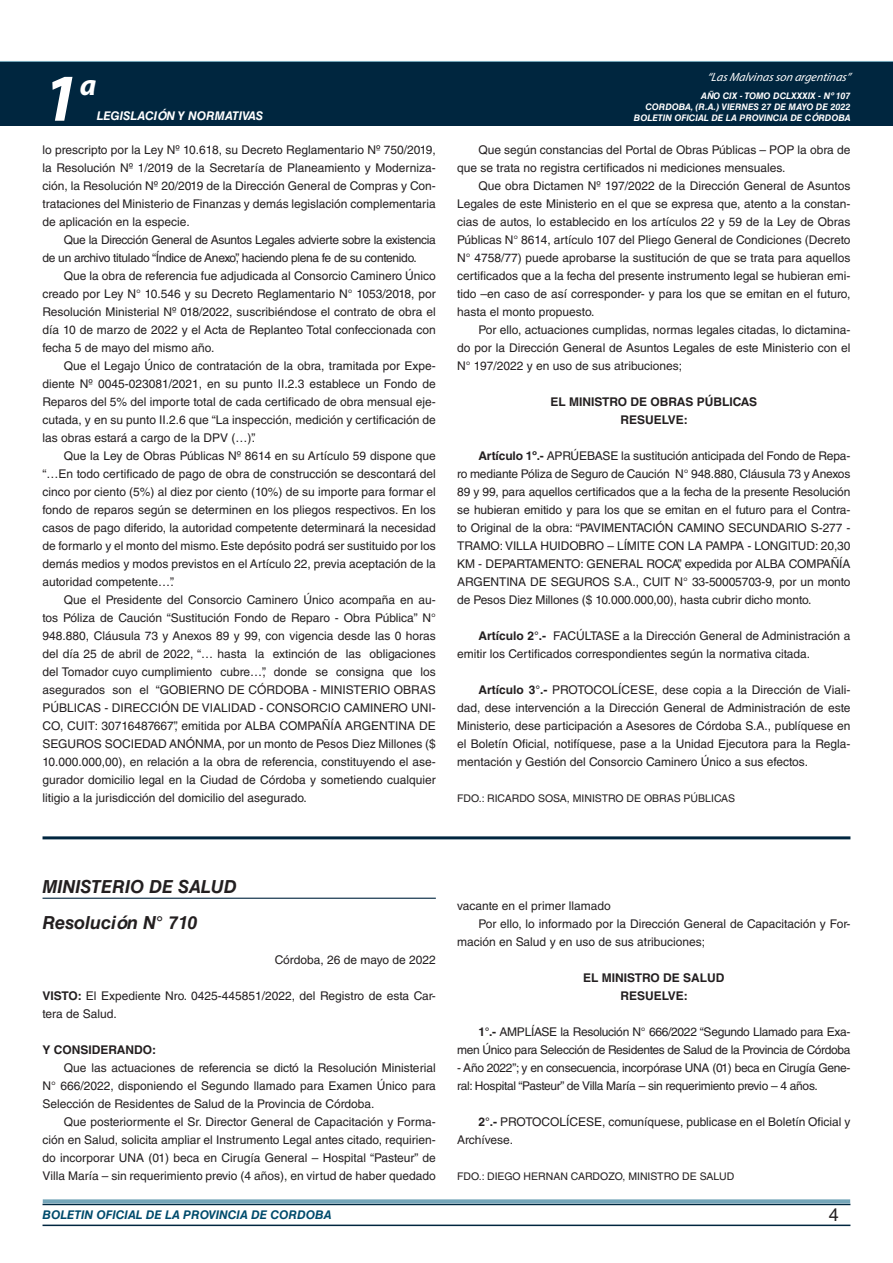
<style>
.page{position:relative;width:893px;height:1263px;background:#fff}
.page>*{position:absolute;margin:0;border:0;box-sizing:border-box;transform-origin:0 0}
.t1{font:italic 700 67.5px "Myriad Pro";color:#fff}
.t2{font:italic 700 30px "Myriad Pro";color:#fff}
.NOMBRE_DE_MINISTERIO{font:italic 700 18px "Helvetica LT Std";color:#231f20}
.t3{font:18px "Helvetica LT Std";color:#231f20}
.TEXTO_BASE{font:12px/18px "Helvetica LT Std";color:#231f20;text-align:justify}
.TEXTO_BASE-2{font:12px/18px "Helvetica LT Std";letter-spacing:-.025em;color:#231f20}
.RESUELVE{font:700 12px "Helvetica LT Std";color:#231f20}
.t4{font:italic 700 12px "Helvetica LT Std";color:#004b6c}
.t5{font:italic 12px "Myriad Pro";color:#fff}
.t6{font:italic 700 12px "Helvetica LT Std";color:#fff}
.FECHA{font:12px "Helvetica LT Std";color:#231f20}
.TEXTO_BASE-3{font:700 12px "Helvetica LT Std";color:#231f20}
.FIRMA{font:10.5px "Helvetica LT Std";color:#231f20}
.t7{font:italic 700 9px/10.8px "Helvetica LT Std";color:#fff;text-align:right}
.s1{font-weight:700}
</style>
<div class="page">
<div style="left:0;top:61px;width:893px;height:6px;background:#73a5b8"></div>
<div style="left:0;top:62px;width:893px;height:64px;background:#00263f"></div>
<hr style="left:43px;top:1224px;width:807px;height:2px;background:#00263f">
<div style="left:42px;top:1198px;width:809px;height:8px;background:#fff;opacity:.75"></div>
<hr style="left:43px;top:836px;width:807px;height:3px;background:#00263f">
<hr style="left:43px;top:898px;width:393px;height:1px;background:#00263f">
<h1 class="t1" style="left:43px;top:54px;width:38px">1</h1>
<h2 class="t2" style="left:80px;top:66px;width:18px">a</h2>
<p class="t6" style="left:97px;top:109px;width:168px">LEGISLACIÓN Y NORMATIVAS</p>
<p class="TEXTO_BASE" style="left:43px;top:141px;width:395px">lo prescripto por la Ley Nº 10.618, su Decreto Reglamentario Nº 750/2019, la Resolución Nº 1/2019 de la Secretaría de Planeamiento y Moderniza&shy;ción, la Resolución Nº 20/2019 de la Dirección General de Compras y Con&shy;trataciones del Ministerio de Finanzas y demás legislación complementaria de aplicación en la especie.</p>
<p class="TEXTO_BASE-2" style="left:43px;top:231px;width:395px;text-indent:21px">Que la Dirección General de Asuntos Legales advierte sobre la existencia de un archivo titulado “Índice de Anexo”, haciendo plena fe de su contenido.</p>
<p class="TEXTO_BASE" style="left:43px;top:267px;width:395px;text-indent:21px">Que la obra de referencia fue adjudicada al Consorcio Caminero Único creado por Ley N° 10.546 y su Decreto Reglamentario N° 1053/2018, por Resolución Ministerial Nº 018/2022, suscribiéndose el contrato de obra el día 10 de marzo de 2022 y el Acta de Replanteo Total confeccionada con fecha 5 de mayo del mismo año.</p>
<p class="TEXTO_BASE" style="left:43px;top:357px;width:395px;text-indent:21px">Que el Legajo Único de contratación de la obra, tramitada por Expe&shy;diente Nº 0045-023081/2021, en su punto II.2.3 establece un Fondo de Reparos del 5% del importe total de cada certificado de obra mensual eje&shy;cutada, y en su punto II.2.6 que “La inspección, medición y certificación de las obras estará a cargo de la DPV (…)”.</p>
<p class="TEXTO_BASE" style="left:43px;top:447px;width:395px;text-indent:21px">Que la Ley de Obras Públicas Nº 8614 en su Artículo 59 dispone que “…En todo certificado de pago de obra de construcción se descontará del cinco por ciento (5%) al diez por ciento (10%) de su importe para formar el fondo de reparos según se determinen en los pliegos respectivos. En los casos de pago diferido, la autoridad competente determinará la necesidad de formarlo y el monto del mismo. Este depósito podrá ser sustituido por los demás medios y modos previstos en el Artículo 22, previa aceptación de la autoridad competente…”.</p>
<p class="TEXTO_BASE" style="left:43px;top:591px;width:395px;text-indent:21px">Que el Presidente del Consorcio Caminero Único acompaña en au&shy;tos Póliza de Caución “Sustitución Fondo de Reparo - Obra Pública” N° 948.880, Cláusula 73 y Anexos 89 y 99, con vigencia desde las 0 horas del día 25 de abril de 2022, “… hasta la extinción de las obligaciones del Tomador cuyo cumplimiento cubre…”, donde se consigna que los asegurados son el “GOBIERNO DE CÓRDOBA - MINISTERIO OBRAS PÚBLICAS - DIRECCIÓN DE VIALIDAD - CONSORCIO CAMINERO UNI-CO, CUIT: 30716487667”, emitida por ALBA COMPAÑÍA ARGENTINA DE SEGUROS SOCIEDAD ANÓNMA, por un monto de Pesos Diez Millones ($ 10.000.000,00), en relación a la obra de referencia, constituyendo el ase&shy;gurador domicilio legal en la Ciudad de Córdoba y sometiendo cualquier litigio a la jurisdicción del domicilio del asegurado.</p>
<p class="t5" style="left:707px;top:70px;width:145px">“LasMalvinasson argentinas”</p>
<p class="t7" style="left:634px;top:91px;width:218px">AÑO CIX - TOMO DCLXXXIX - Nº 107<br>CORDOBA, (R.A.) VIERNES 27 DE MAYO DE 2022<br>BOLETIN OFICIAL DE LA PROVINCIA DE CÓRDOBA</p>
<p class="TEXTO_BASE" style="left:457px;top:141px;width:395px;text-indent:21px">Que según constancias del Portal de Obras Públicas – POP la obra de que se trata no registra certificados ni mediciones mensuales.</p>
<p class="TEXTO_BASE" style="left:457px;top:177px;width:395px;text-indent:21px">Que obra Dictamen Nº 197/2022 de la Dirección General de Asuntos Legales de este Ministerio en el que se expresa que, atento a la constan&shy;cias de autos, lo establecido en los artículos 22 y 59 de la Ley de Obras Públicas N° 8614, artículo 107 del Pliego General de Condiciones (Decreto N° 4758/77) puede aprobarse la sustitución de que se trata para aquellos certificados que a la fecha del presente instrumento legal se hubieran emi&shy;tido –en caso de así corresponder- y para los que se emitan en el futuro, hasta el monto propuesto.</p>
<p class="TEXTO_BASE" style="left:457px;top:321px;width:395px;text-indent:21px">Por ello, actuaciones cumplidas, normas legales citadas, lo dictamina&shy;do por la Dirección General de Asuntos Legales de este Ministerio con el N° 197/2022 y en uso de sus atribuciones;</p>
<p class="RESUELVE" style="left:550px;top:394px;width:208px">EL MINISTRO DE OBRAS PÚBLICAS</p>
<p class="RESUELVE" style="left:620px;top:412px;width:69px">RESUELVE:</p>
<p class="TEXTO_BASE" style="left:457px;top:447px;width:395px;text-indent:21px"><span class="s1">Artículo 1º.-</span> APRÚEBASE la sustitución anticipada del Fondo de Repa&shy;ro mediante Póliza de Seguro de Caución N° 948.880, Cláusula 73 y Anexos 89 y 99, para aquellos certificados que a la fecha de la presente Resolución se hubieran emitido y para los que se emitan en el futuro para el Contra&shy;to Original de la obra: “PAVIMENTACIÓN CAMINO SECUNDARIO S-277 - TRAMO: VILLA HUIDOBRO – LÍMITE CON LA PAMPA - LONGITUD: 20,30<br>KM - DEPARTAMENTO: GENERAL ROCA”, expedida por ALBA COMPAÑÍA ARGENTINA DE SEGUROS S.A., CUIT N° 33-50005703-9, por un monto de Pesos Diez Millones ($ 10.000.000,00), hasta cubrir dicho monto.</p>
<p class="TEXTO_BASE" style="left:457px;top:627px;width:395px;text-indent:21px"><span class="s1">Artículo 2°.-</span> FACÚLTASE a la Dirección General de Administración a emitir los Certificados correspondientes según la normativa citada.</p>
<p class="TEXTO_BASE" style="left:457px;top:681px;width:395px;text-indent:21px"><span class="s1">Artículo 3°.-</span> PROTOCOLÍCESE, dese copia a la Dirección de Viali&shy;dad, dese intervención a la Dirección General de Administración de este Ministerio, dese participación a Asesores de Córdoba S.A., publíquese en el Boletín Oficial, notifíquese, pase a la Unidad Ejecutora para la Regla&shy;mentación y Gestión del Consorcio Caminero Único a sus efectos.</p>
<p class="FIRMA" style="left:457px;top:792px;width:279px">FDO.: RICARDO SOSA, MINISTRO DE OBRAS PÚBLICAS</p>
<p class="NOMBRE_DE_MINISTERIO" style="left:43px;top:876px;width:196px">MINISTERIO DE SALUD</p>
<p class="NOMBRE_DE_MINISTERIO" style="left:43px;top:912px;width:156px">Resolución N° 710</p>
<p class="FECHA" style="left:275px;top:953px;width:163px">Córdoba, 26 de mayo de 2022</p>
<p class="TEXTO_BASE" style="left:43px;top:987px;width:395px"><span class="s1">VISTO:</span> El Expediente Nro. 0425-445851/2022, del Registro de esta Car&shy;tera de Salud.</p>
<p class="TEXTO_BASE-3" style="left:43px;top:1042px;width:115px">Y CONSIDERANDO:</p>
<p class="TEXTO_BASE" style="left:43px;top:1059px;width:395px;text-indent:21px">Que las actuaciones de referencia se dictó la Resolución Ministerial N° 666/2022, disponiendo el Segundo llamado para Examen Único para Selección de Residentes de Salud de la Provincia de Córdoba.</p>
<p class="TEXTO_BASE" style="left:43px;top:1113px;width:395px;text-indent:21px">Que posteriormente el Sr. Director General de Capacitación y Forma&shy;ción en Salud, solicita ampliar el Instrumento Legal antes citado, requirien&shy;do incorporar UNA (01) beca en Cirugía General – Hospital “Pasteur” de Villa María – sin requerimiento previo (4 años), en virtud de haber quedado</p>
<p class="TEXTO_BASE" style="left:457px;top:897px;width:155px">vacante en el primer llamado</p>
<p class="TEXTO_BASE" style="left:457px;top:915px;width:395px;text-indent:21px">Por ello, lo informado por la Dirección General de Capacitación y For&shy;mación en Salud y en uso de sus atribuciones;</p>
<p class="RESUELVE" style="left:583px;top:970px;width:143px">EL MINISTRO DE SALUD</p>
<p class="RESUELVE" style="left:620px;top:988px;width:69px">RESUELVE:</p>
<p class="TEXTO_BASE-2" style="left:457px;top:1023px;width:395px;text-align:right"><span class="s1">1°.-</span> AMPLÍASE la Resolución N° 666/2022 “Segundo Llamado para Exa&shy;men Único para Selección de Residentes de Salud de la Provincia de Córdoba</p>
<p class="TEXTO_BASE-2" style="left:457px;top:1059px;width:395px">- Año 2022”; y en consecuencia, incorpórase UNA (01) beca en Cirugía Gene&shy;ral: Hospital “Pasteur” de Villa María – sin requerimiento previo – 4 años.</p>
<p class="TEXTO_BASE" style="left:457px;top:1113px;width:395px;text-indent:21px"><span class="s1">2°.-</span> PROTOCOLÍCESE, comuníquese, publicase en el Boletín Oficial y<br>Archívese.</p>
<p class="FIRMA" style="left:457px;top:1170px;width:279px">FDO.: DIEGO HERNAN CARDOZO, MINISTRO DE SALUD</p>
<p class="t4" style="left:43px;top:1208px;width:290px">BOLETIN OFICIAL DE LA PROVINCIA DE CORDOBA</p>
<h3 class="t3" style="left:829px;top:1204px;width:12px">4</h3>
</div>
